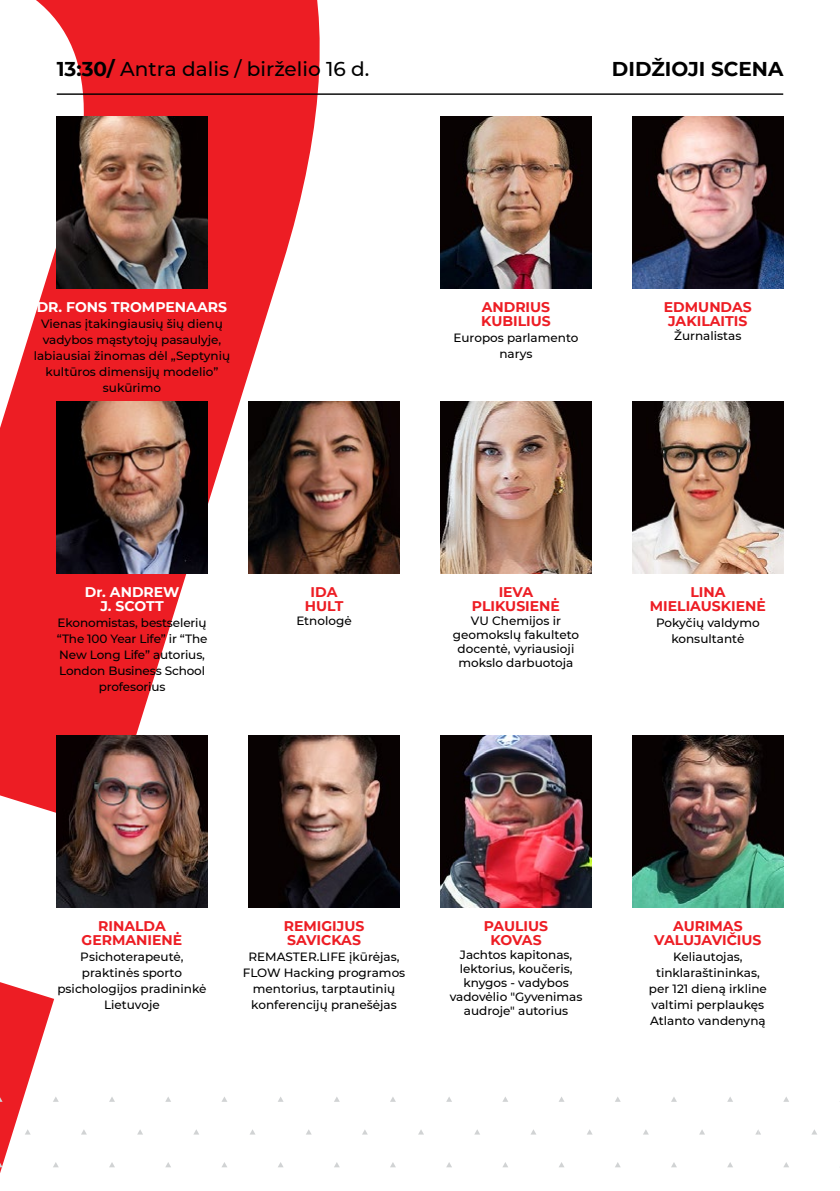
<style>
.page{position:relative;width:840px;height:1191px;background:#fff}
.page>*{position:absolute;margin:0;border:0;box-sizing:border-box;transform-origin:0 0}
.t1{font:500 20px "Montserrat";color:#000}
.t2{font:700 20px "Montserrat";color:#000}
.t3{font:700 14px/14px "Montserrat";color:#ed1d24;text-align:center}
.t4{font:700 14px/14px "Montserrat";color:#fff;text-align:center}
.t5{font:500 12px/16px "Montserrat";color:#000;text-align:center}
.s1{font-weight:700}
</style>
<div class="page">
<svg style="left:0;top:0;width:331px;height:828px;fill:#ed1d24"></svg>
<img style="left:632px;top:117px;width:150px;height:171px">
<img style="left:440px;top:117px;width:151px;height:171px">
<img style="left:57px;top:402px;width:150px;height:171px">
<img style="left:248px;top:402px;width:151px;height:171px">
<img style="left:57px;top:736px;width:150px;height:171px">
<img style="left:248px;top:736px;width:151px;height:171px">
<svg style="left:109px;top:1097px;width:6px;height:4px"></svg>
<svg style="left:166px;top:1097px;width:5px;height:4px"></svg>
<svg style="left:222px;top:1097px;width:5px;height:4px"></svg>
<svg style="left:278px;top:1097px;width:5px;height:4px"></svg>
<svg style="left:334px;top:1097px;width:5px;height:4px"></svg>
<svg style="left:81px;top:1130px;width:6px;height:4px"></svg>
<svg style="left:137px;top:1129px;width:6px;height:5px"></svg>
<svg style="left:194px;top:1129px;width:5px;height:5px"></svg>
<svg style="left:250px;top:1129px;width:5px;height:5px"></svg>
<svg style="left:306px;top:1129px;width:5px;height:5px"></svg>
<svg style="left:0;top:982px;width:59px;height:191px"></svg>
<svg style="left:109px;top:1162px;width:6px;height:5px"></svg>
<svg style="left:165px;top:1162px;width:6px;height:5px"></svg>
<svg style="left:222px;top:1162px;width:5px;height:5px"></svg>
<svg style="left:278px;top:1162px;width:5px;height:5px"></svg>
<svg style="left:334px;top:1162px;width:5px;height:5px"></svg>
<svg style="left:390px;top:1097px;width:5px;height:4px"></svg>
<svg style="left:447px;top:1097px;width:5px;height:4px"></svg>
<svg style="left:503px;top:1097px;width:5px;height:4px"></svg>
<svg style="left:559px;top:1097px;width:5px;height:4px"></svg>
<svg style="left:615px;top:1097px;width:5px;height:4px"></svg>
<svg style="left:671px;top:1097px;width:5px;height:4px"></svg>
<svg style="left:728px;top:1097px;width:4px;height:4px"></svg>
<svg style="left:362px;top:1130px;width:5px;height:4px"></svg>
<svg style="left:418px;top:1130px;width:6px;height:4px"></svg>
<svg style="left:475px;top:1129px;width:5px;height:5px"></svg>
<svg style="left:531px;top:1129px;width:5px;height:5px"></svg>
<svg style="left:587px;top:1129px;width:5px;height:5px"></svg>
<svg style="left:643px;top:1129px;width:5px;height:5px"></svg>
<svg style="left:699px;top:1130px;width:5px;height:4px"></svg>
<svg style="left:390px;top:1162px;width:5px;height:5px"></svg>
<svg style="left:446px;top:1162px;width:6px;height:5px"></svg>
<svg style="left:503px;top:1162px;width:5px;height:5px"></svg>
<svg style="left:559px;top:1162px;width:5px;height:5px"></svg>
<svg style="left:615px;top:1162px;width:5px;height:5px"></svg>
<svg style="left:671px;top:1162px;width:5px;height:5px"></svg>
<svg style="left:727px;top:1162px;width:5px;height:5px"></svg>
<svg style="left:784px;top:1097px;width:4px;height:4px"></svg>
<svg style="left:756px;top:1129px;width:4px;height:5px"></svg>
<svg style="left:812px;top:1129px;width:4px;height:5px"></svg>
<svg style="left:783px;top:1162px;width:5px;height:5px"></svg>
<hr style="left:57px;top:93px;width:725px;height:2px;background:#000">
<img style="left:57px;top:117px;width:150px;height:171px">
<img style="left:632px;top:736px;width:150px;height:171px">
<img style="left:632px;top:402px;width:150px;height:171px">
<img style="left:440px;top:402px;width:151px;height:171px">
<img style="left:440px;top:736px;width:151px;height:171px">
<h1 class="t1" style="left:57px;top:57px;width:314px"><span class="s1">13:30/</span> Antra dalis / birželio 16 d.</h1>
<h1 class="t2" style="left:611px;top:57px;width:173px">DIDŽIOJI SCENA</h1>
<p class="t4" style="left:37px;top:300px;width:192px">DR. FONS TROMPENAARS</p>
<p class="t5" style="left:34px;top:315px;width:198px">Vienas įtakingiausių šių dienų vadybos mąstytojų pasaulyje, labiausiai žinomas dėl „Septynių kultūros dimensijų modelio” sukūrimo</p>
<p class="t4" style="left:85px;top:585px;width:96px">Dr. ANDREW<br>J. SCOTT</p>
<p class="t5" style="left:57px;top:615px;width:152px">Ekonomistas, bestselerių “The 100 Year Life” ir “The<br>New Long Life” autorius,<br>London Business School profesorius</p>
<p class="t3" style="left:304px;top:585px;width:40px">IDA<br>HULT</p>
<p class="t5" style="left:296px;top:613px;width:57px">Etnologė</p>
<p class="t3" style="left:481px;top:300px;width:71px;text-align:left">ANDRIUS<br>KUBILIUS</p>
<p class="t5" style="left:453px;top:329px;width:126px">Europos parlamento narys</p>
<p class="t3" style="left:663px;top:300px;width:89px">EDMUNDAS<br>JAKILAITIS</p>
<p class="t5" style="left:674px;top:327px;width:68px">Žurnalistas</p>
<p class="t3" style="left:471px;top:585px;width:90px">IEVA<br>PLIKUSIENĖ</p>
<p class="t5" style="left:452px;top:614px;width:128px;line-height:14px">VU Chemijos ir geomokslų fakulteto docentė, vyriausioji mokslo darbuotoja</p>
<p class="t3" style="left:649px;top:585px;width:117px">LINA<br>MIELIAUSKIENĖ</p>
<p class="t5" style="left:655px;top:615px;width:105px">Pokyčių valdymo konsultantė</p>
<p class="t3" style="left:82px;top:919px;width:102px">RINALDA<br>GERMANIENĖ</p>
<p class="t5" style="left:57px;top:949px;width:150px">Psichoterapeutė, praktinės sporto psichologijos pradininkė<br>Lietuvoje</p>
<p class="t3" style="left:283px;top:919px;width:82px;text-align:left">REMIGIJUS<br>SAVICKAS</p>
<p class="t5" style="left:242px;top:949px;width:164px">REMASTER.LIFE įkūrėjas,<br>FLOW Hacking programos mentorius, tarptautinių konferencijų pranešėjas</p>
<p class="t3" style="left:483px;top:919px;width:66px">PAULIUS<br>KOVAS</p>
<p class="t5" style="left:449px;top:948px;width:134px;line-height:14px">Jachtos kapitonas, lektorius, koučeris, knygos - vadybos vadovėlio "Gyvenimas audroje" autorius</p>
<p class="t3" style="left:654px;top:919px;width:109px">AURIMAS<br>VALUJAVIČIUS</p>
<p class="t5" style="left:648px;top:949px;width:119px">Keliautojas, tinklaraštininkas, per 121 dieną irkline valtimi perplaukęs<br>Atlanto vandenyną</p>
</div>
